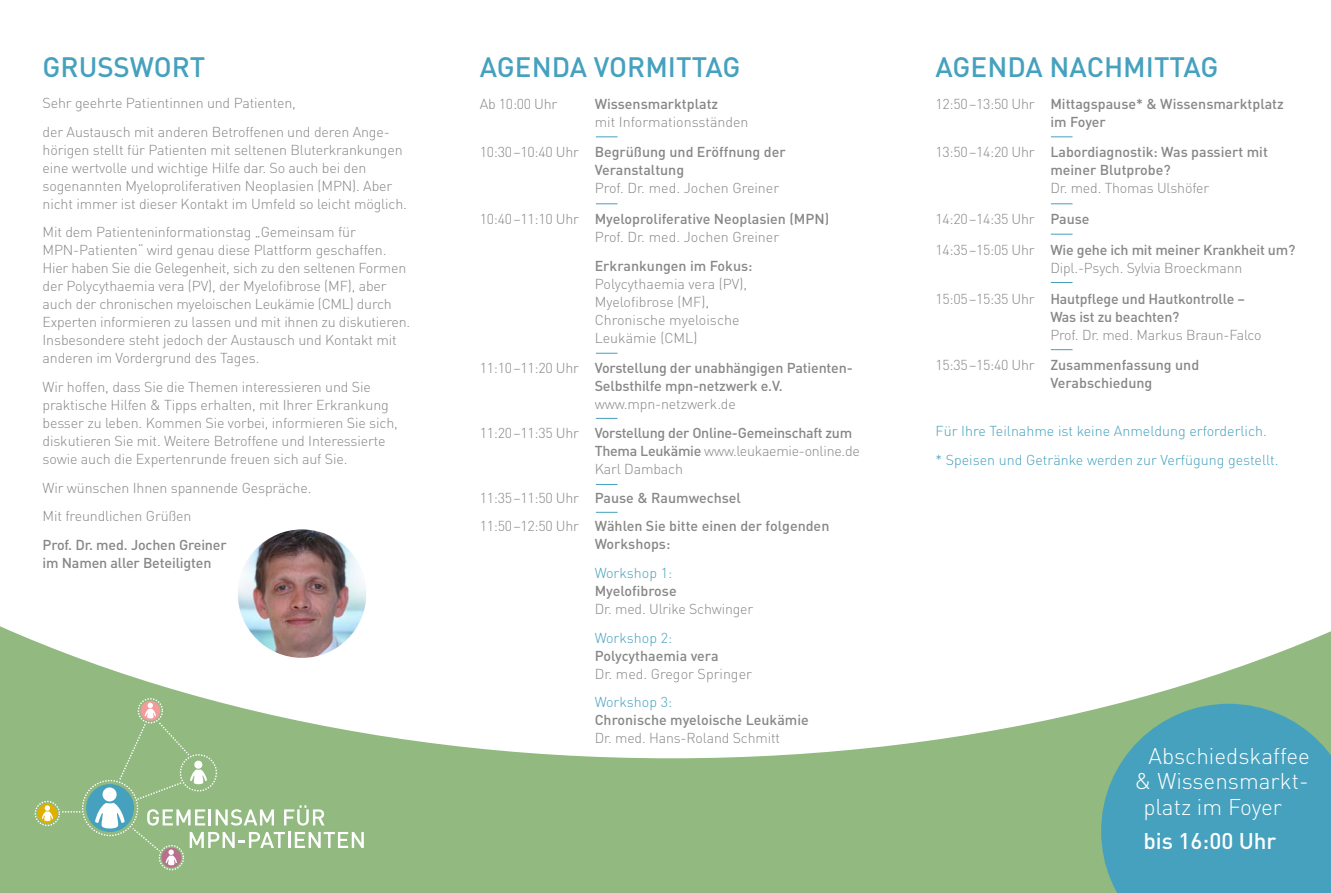
<style>
.page{position:relative;width:1331px;height:893px;background:#91b980}
.page>*{position:absolute;margin:0;border:0;box-sizing:border-box;transform-origin:0 0}
.t1{font:500 27.75px "DIN";color:#45a1be}
.t2{font:300 22.5px "DIN";color:#fff}
.t3{font:500 22.5px "DIN";color:#fff}
.t4{font:300 14.25px/18px "DIN";letter-spacing:-.01em;color:#878786}
.t5{font:500 14.25px/18px "DIN";color:#878786}
.t6{font:300 14.25px/28.7px "DIN";color:#45a1be}
.t7{font:500 14.25px/28.7px "DIN";letter-spacing:-.02em;color:#878786;text-align:center}
.s1{font-weight:300}
.s2{font-weight:500}
</style>
<div class="page">
<div style="left:0;top:0;width:1331px;height:758px;background:#fff"></div>
<svg style="left:1101px;top:704px;width:230px;height:189px;background:#4fa4b5"></svg>
<div style="left:86px;top:784px;width:48px;height:48px;background:#45a1be;border-radius:50%"></div>
<div style="left:140px;top:701px;width:20px;height:20px;background:#f39b9b;border-radius:50%"></div>
<div style="left:138px;top:698px;width:25px;height:25px;border:1px dashed #fff;border-radius:50%"></div>
<svg style="left:37px;top:803px;width:20px;height:20px"></svg>
<div style="left:35px;top:801px;width:25px;height:25px;border:1px dashed #fff;border-radius:50%"></div>
<svg style="left:161px;top:848px;width:20px;height:20px"></svg>
<div style="left:159px;top:845px;width:25px;height:25px;border:1px dashed #fff;border-radius:50%"></div>
<svg style="left:62px;top:811px;width:18px;height:1px"></svg>
<svg style="left:42px;top:805px;width:11px;height:16px"></svg>
<svg style="left:95px;top:703px;width:269px;height:162px"></svg>
<img style="left:238px;top:529px;width:128px;height:129px;border-radius:64px">
<svg style="left:596px;top:137px;width:21px;height:1px"></svg>
<svg style="left:596px;top:204px;width:21px;height:1px"></svg>
<svg style="left:596px;top:353px;width:21px;height:1px"></svg>
<svg style="left:596px;top:418px;width:21px;height:1px"></svg>
<svg style="left:596px;top:484px;width:21px;height:1px"></svg>
<svg style="left:596px;top:512px;width:21px;height:1px"></svg>
<svg style="left:1051px;top:137px;width:21px;height:1px"></svg>
<svg style="left:1051px;top:234px;width:21px;height:1px"></svg>
<svg style="left:1051px;top:204px;width:21px;height:1px"></svg>
<svg style="left:1051px;top:282px;width:21px;height:1px"></svg>
<svg style="left:1051px;top:349px;width:21px;height:1px"></svg>
<h1 class="t1" style="left:43px;top:49px;width:164px">GRUSSWORT</h1>
<h1 class="t1" style="left:480px;top:49px;width:262px">AGENDA VORMITTAG</h1>
<h1 class="t1" style="left:935px;top:49px;width:284px">AGENDA NACHMITTAG</h1>
<p class="t4" style="left:43px;top:89px;width:349px;line-height:28.7px">Sehr geehrte Patientinnen und Patienten,<br>der Austausch mit anderen Betroffenen und deren Ange-</p>
<p class="t4" style="left:43px;top:141px;width:366px">hörigen stellt für Patienten mit seltenen Bluterkrankungen eine wertvolle und wichtige Hilfe dar. So auch bei den sogenannten Myeloproliferativen Neoplasien (MPN). Aber nicht immer ist dieser Kontakt im Umfeld so leicht möglich.</p>
<p class="t4" style="left:43px;top:223px;width:369px">Mit dem Patienteninformationstag „Gemeinsam für MPN-Patienten“ wird genau diese Plattform geschaffen.<br>Hier haben Sie die Gelegenheit, sich zu den seltenen Formen der Polycythaemia vera (PV), der Myelofibrose (MF), aber auch der chronischen myeloischen Leukämie (CML) durch Experten informieren zu lassen und mit ihnen zu diskutieren.<br>Insbesondere steht jedoch der Austausch und Kontakt mit anderen im Vordergrund des Tages.</p>
<p class="t4" style="left:43px;top:378px;width:357px">Wir hoffen, dass Sie die Themen interessieren und Sie praktische Hilfen &amp; Tipps erhalten, mit Ihrer Erkrankung besser zu leben. Kommen Sie vorbei, informieren Sie sich, diskutieren Sie mit. Weitere Betroffene und Interessierte sowie auch die Expertenrunde freuen sich auf Sie.</p>
<p class="t4" style="left:43px;top:473px;width:270px;line-height:28.7px">Wir wünschen Ihnen spannende Gespräche.<br>Mit freundlichen Grüßen</p>
<p class="t5" style="left:43px;top:535px;width:186px">Prof. Dr. med. Jochen Greiner im Namen aller Beteiligten</p>
<p class="t5" style="left:1050px;top:94px;width:235px;text-indent:-115px"><span class="s1">12:50–13:50 Uhr</span> Mittagspause* &amp; Wissensmarktplatz im Foyer</p>
<p class="t5" style="left:1050px;top:143px;width:219px;text-indent:-115px"><span class="s1">13:50–14:20 Uhr</span> Labordiagnostik: Was passiert mit meiner Blutprobe?</p>
<p class="t4" style="left:935px;top:173px;width:361px;line-height:30.8px;text-indent:115px">Dr. med. Thomas Ulshöfer<br>14:20–14:35 Uhr <span class="s2">Pause<br></span>14:35–15:05 Uhr <span class="s2">Wie gehe ich mit meiner Krankheit um?</span></p>
<p class="t4" style="left:935px;top:252px;width:311px;line-height:30.8px;text-align:right">Dipl.-Psych. Sylvia Broeckmann<br>15:05–15:35 Uhr <span class="s2">Hautpflege und Hautkontrolle –</span></p>
<p class="t5" style="left:1050px;top:307px;width:131px">Was ist zu beachten?</p>
<p class="t4" style="left:935px;top:319px;width:328px;line-height:30.8px;text-indent:115px">Prof. Dr. med. Markus Braun-Falco<br>15:35–15:40 Uhr <span class="s2">Zusammenfassung und</span></p>
<p class="t5" style="left:1050px;top:374px;width:104px">Verabschiedung</p>
<p class="t6" style="left:935px;top:416px;width:345px">Für Ihre Teilnahme ist keine Anmeldung erforderlich.<br>* Speisen und Getränke werden zur Verfügung gestellt.</p>
<p class="t4" style="left:480px;top:94px;width:79px">Ab 10:00 Uhr</p>
<p class="t5" style="left:595px;top:94px;width:125px">Wissensmarktplatz</p>
<p class="t4" style="left:480px;top:106px;width:307px;line-height:30.8px;text-indent:115px">mit Informationsständen<br>10:30–10:40 Uhr <span class="s2">Begrüßung und Eröffnung der</span></p>
<p class="t5" style="left:595px;top:161px;width:91px">Veranstaltung</p>
<p class="t4" style="left:480px;top:173px;width:351px;line-height:30.8px;text-indent:115px">Prof. Dr. med. Jochen Greiner<br>10:40–11:10 Uhr <span class="s2">Myeloproliferative Neoplasien (MPN)</span></p>
<p class="t4" style="left:595px;top:228px;width:186px">Prof. Dr. med. Jochen Greiner</p>
<p class="t5" style="left:595px;top:256px;width:159px">Erkrankungen im Fokus:</p>
<p class="t4" style="left:595px;top:274px;width:154px">Polycythaemia vera (PV),<br>Myelofibrose (MF),<br>Chronische myeloische<br>Leukämie (CML)</p>
<p class="t5" style="left:595px;top:359px;width:260px;text-indent:-115px"><span class="s1">11:10–11:20 Uhr</span> Vorstellung der unabhängigen Patienten-<br>Selbsthilfe mpn-netzwerk e.V.</p>
<p class="t7" style="left:480px;top:389px;width:374px"><span class="s1">www.mpn-netzwerk.de<br>11:20–11:35 Uhr</span> Vorstellung der Online-Gemeinschaft zum</p>
<p class="t4" style="left:595px;top:442px;width:267px"><span class="s2">Thema Leukämie</span> www.leukaemie-online.de<br>Karl Dambach</p>
<p class="t5" style="left:480px;top:483px;width:351px;line-height:28.7px"><span class="s1">11:35–11:50 Uhr</span> Pause &amp; Raumwechsel<br><span class="s1">11:50–12:50 Uhr</span> Wählen Sie bitte einen der folgenden</p>
<p class="t5" style="left:595px;top:535px;width:77px">Workshops:</p>
<p class="t6" style="left:595px;top:558px;width:79px">Workshop 1:</p>
<p class="t5" style="left:595px;top:581px;width:84px">Myelofibrose</p>
<p class="t4" style="left:595px;top:600px;width:160px">Dr. med. Ulrike Schwinger</p>
<p class="t6" style="left:595px;top:623px;width:79px">Workshop 2:</p>
<p class="t5" style="left:595px;top:646px;width:125px">Polycythaemia vera</p>
<p class="t4" style="left:595px;top:664px;width:159px">Dr. med. Gregor Springer</p>
<p class="t6" style="left:595px;top:688px;width:79px">Workshop 3:</p>
<p class="t5" style="left:595px;top:711px;width:216px">Chronische myeloische Leukämie</p>
<p class="t4" style="left:595px;top:729px;width:187px">Dr. med. Hans-Roland Schmitt</p>
<h2 class="t2" style="left:1148px;top:742px;width:163px">Abschiedskaffee</h2>
<h2 class="t2" style="left:1135px;top:767px;width:175px">&amp; Wissensmarkt-</h2>
<h2 class="t2" style="left:1143px;top:793px;width:140px">platz im Foyer</h2>
<h2 class="t3" style="left:1143px;top:826px;width:134px">bis 16:00 Uhr</h2>
</div>
